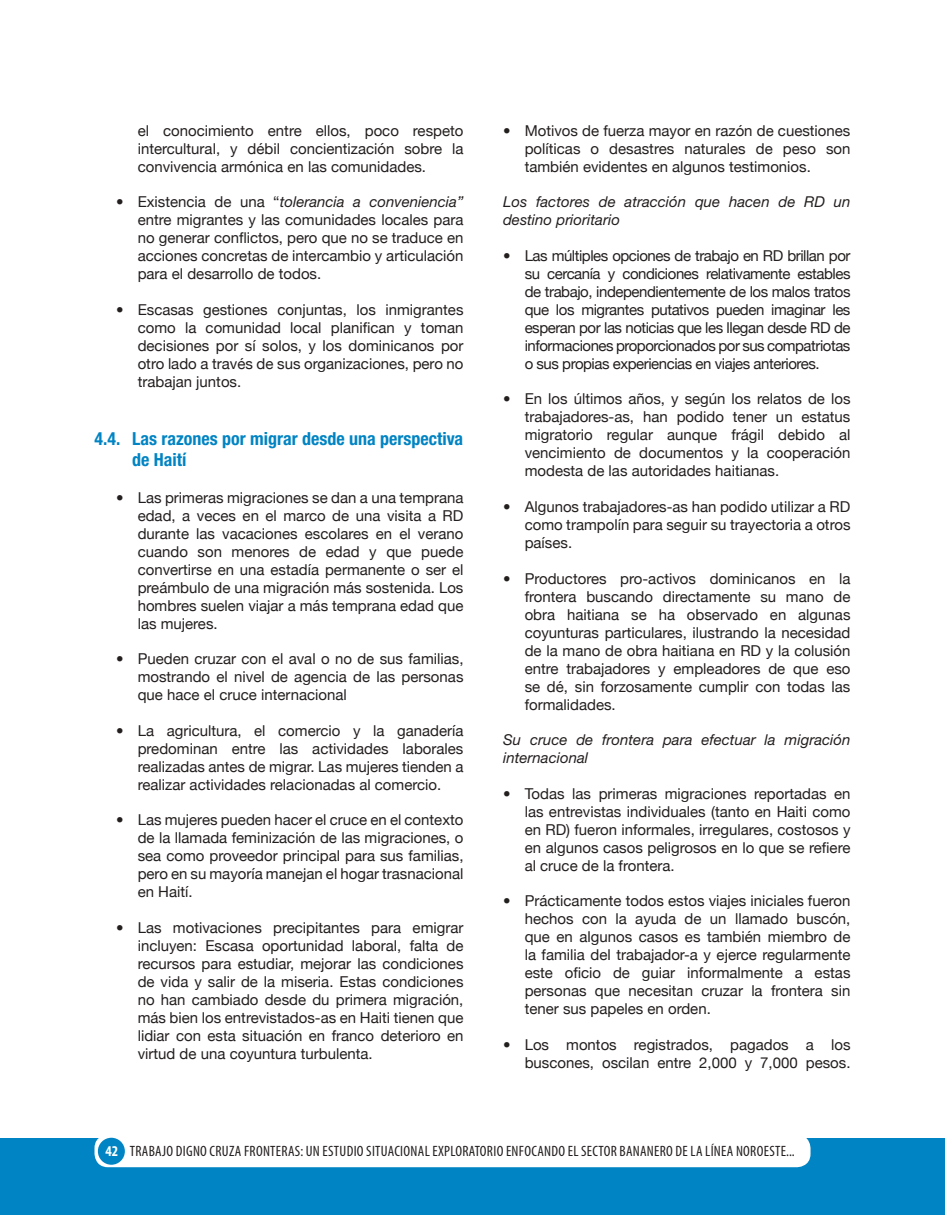
<style>
.page{position:relative;width:945px;height:1215px;background:#fff}
.page>*{position:absolute;margin:0;border:0;box-sizing:border-box;transform-origin:0 0}
.t1{font:700 condensed 18px/21.6px "Helvetica Neue";color:#0084c3}
.t2{font:15px/18px "Helvetica Neue";color:#241f1f;text-align:justify}
.t3{font:italic 15px/18px "Helvetica Neue";color:#241f1f}
.t4{font:condensed 15px "Myriad Pro";letter-spacing:.02em;color:#241f1f}
.s1{font-style:italic}
.s2{font-weight:700;color:#fff}
</style>
<div class="page">
<div style="left:0;top:1143px;width:932px;height:72px;background:#0084c3"></div>
<div style="left:94px;top:1135px;width:717px;height:32px;background:#fff;border-radius:13px"></div>
<div style="left:98px;top:1138px;width:27px;height:27px;background:#0084c3;border-radius:50%"></div>
<div style="left:932px;top:1138px;width:13px;height:59px;background:#0084c3"></div>
<div style="left:932px;top:1143px;width:13px;height:72px;background:#0084c3"></div>
<p class="t2" style="left:138px;top:121px;width:327px">el conocimiento entre ellos, poco respeto intercultural, y débil concientización sobre la convivencia armónica en las comunidades.</p>
<p class="t2" style="left:138px;top:193px;width:327px;text-indent:-22px">• Existencia de una “<span class="s1">tolerancia a conveniencia” </span>entre migrantes y las comunidades locales para no generar conflictos, pero que no se traduce en acciones concretas de intercambio y articulación para el desarrollo de todos.</p>
<p class="t2" style="left:138px;top:300px;width:327px;text-indent:-22px">• Escasas gestiones conjuntas, los inmigrantes como la comunidad local planifican y toman decisiones por sí solos, y los dominicanos por otro lado a través de sus organizaciones, pero no trabajan juntos.</p>
<p class="t1" style="left:132px;top:427px;width:332px;text-indent:-38px">4.4. Las razones por migrar desde una perspectiva de Haití</p>
<p class="t2" style="left:138px;top:488px;width:327px;text-indent:-22px">• Las primeras migraciones se dan a una temprana edad, a veces en el marco de una visita a RD durante las vacaciones escolares en el verano cuando son menores de edad y que puede convertirse en una estadía permanente o ser el preámbulo de una migración más sostenida. Los hombres suelen viajar a más temprana edad que las mujeres.</p>
<p class="t2" style="left:138px;top:650px;width:327px;text-indent:-22px">• Pueden cruzar con el aval o no de sus familias, mostrando el nivel de agencia de las personas que hace el cruce internacional</p>
<p class="t2" style="left:138px;top:721px;width:327px;text-indent:-22px">• La agricultura, el comercio y la ganadería predominan entre las actividades laborales realizadas antes de migrar. Las mujeres tienden a realizar actividades relacionadas al comercio.</p>
<p class="t2" style="left:138px;top:811px;width:327px;text-indent:-22px">• Las mujeres pueden hacer el cruce en el contexto de la llamada feminización de las migraciones, o sea como proveedor principal para sus familias, pero en su mayoría manejan el hogar trasnacional en Haití.</p>
<p class="t2" style="left:138px;top:918px;width:327px;text-indent:-22px">• Las motivaciones precipitantes para emigrar incluyen: Escasa oportunidad laboral, falta de recursos para estudiar, mejorar las condiciones de vida y salir de la miseria. Estas condiciones no han cambiado desde du primera migración, más bien los entrevistados-as en Haiti tienen que lidiar con esta situación en franco deterioro en virtud de una coyuntura turbulenta.</p>
<p class="t2" style="left:525px;top:121px;width:327px;text-indent:-22px">• Motivos de fuerza mayor en razón de cuestiones políticas o desastres naturales de peso son también evidentes en algunos testimonios.</p>
<p class="t3" style="left:503px;top:193px;width:349px">Los factores de atracción que hacen de RD un destino prioritario</p>
<p class="t2" style="left:525px;top:246px;width:327px;text-indent:-22px">• Las múltiples opciones de trabajo en RD brillan por su cercanía y condiciones relativamente estables de trabajo, independientemente de los malos tratos que los migrantes putativos pueden imaginar les esperan por las noticias que les llegan desde RD de informaciones proporcionados por sus compatriotas o sus propias experiencias en viajes anteriores.</p>
<p class="t2" style="left:525px;top:390px;width:327px;text-indent:-22px">• En los últimos años, y según los relatos de los trabajadores-as, han podido tener un estatus migratorio regular aunque frágil debido al vencimiento de documentos y la cooperación modesta de las autoridades haitianas.</p>
<p class="t2" style="left:525px;top:497px;width:327px;text-indent:-22px">• Algunos trabajadores-as han podido utilizar a RD como trampolín para seguir su trayectoria a otros países.</p>
<p class="t2" style="left:525px;top:569px;width:327px;text-indent:-22px">• Productores pro-activos dominicanos en la frontera buscando directamente su mano de obra haitiana se ha observado en algunas coyunturas particulares, ilustrando la necesidad de la mano de obra haitiana en RD y la colusión entre trabajadores y empleadores de que eso se dé, sin forzosamente cumplir con todas las formalidades.</p>
<p class="t3" style="left:503px;top:730px;width:349px">Su cruce de frontera para efectuar la migración internacional</p>
<p class="t2" style="left:525px;top:784px;width:327px;text-indent:-22px">• Todas las primeras migraciones reportadas en las entrevistas individuales (tanto en Haiti como en RD) fueron informales, irregulares, costosos y en algunos casos peligrosos en lo que se refiere al cruce de la frontera.</p>
<p class="t2" style="left:525px;top:892px;width:327px;text-indent:-22px">• Prácticamente todos estos viajes iniciales fueron hechos con la ayuda de un llamado buscón, que en algunos casos es también miembro de la familia del trabajador-a y ejerce regularmente este oficio de guiar informalmente a estas personas que necesitan cruzar la frontera sin tener sus papeles en orden.</p>
<p class="t2" style="left:503px;top:1035px;width:349px;text-align:right">• Los montos registrados, pagados a los buscones, oscilan entre 2,000 y 7,000 pesos.</p>
<p class="t4" style="left:105px;top:1142px;width:691px"><span class="s2">42</span> TRABAJO DIGNO CRUZA FRONTERAS: UN ESTUDIO SITUACIONAL EXPLORATORIO ENFOCANDO EL SECTOR BANANERO DE LA LÍNEA NOROESTE...</p>
</div>
